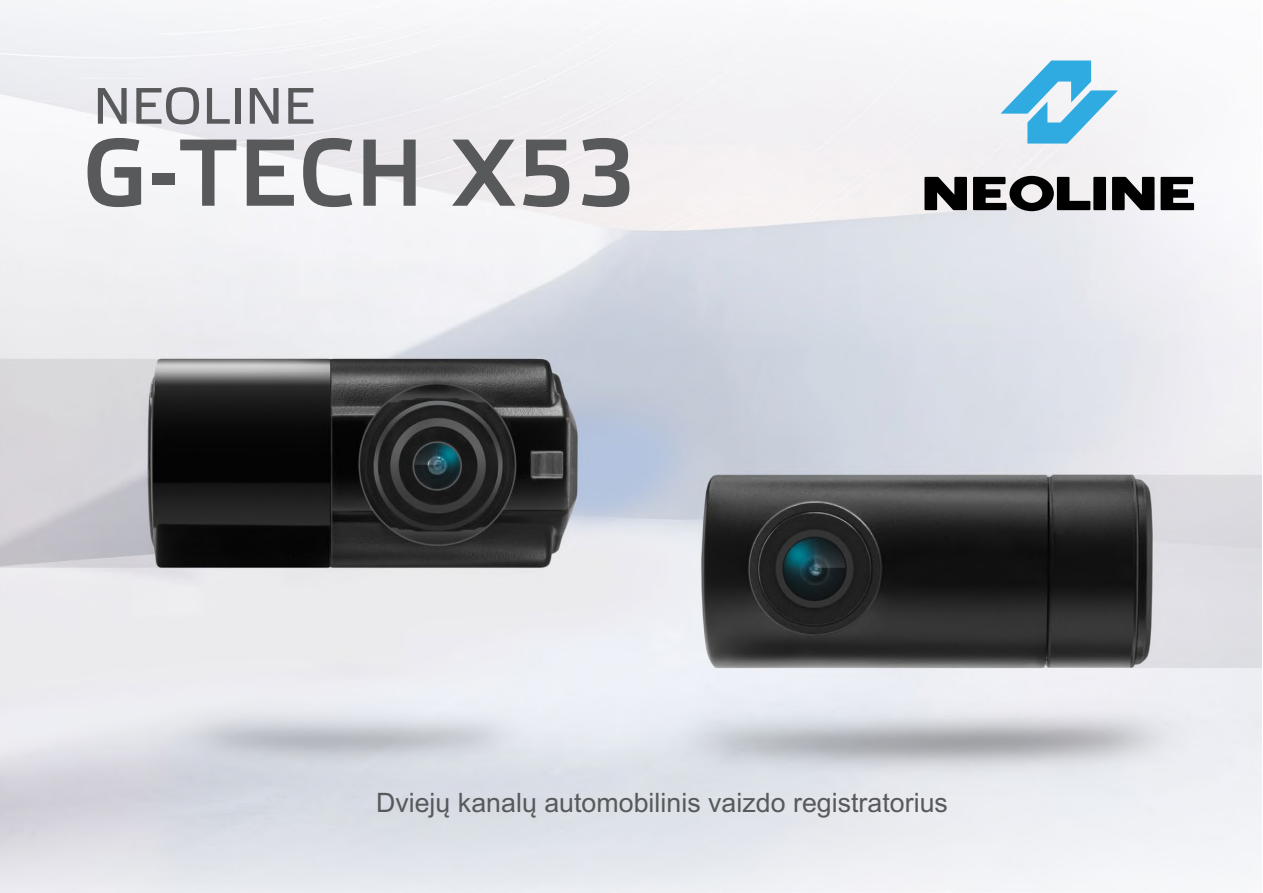
<style>
.page{position:relative;width:1263px;height:893px;background:#fff}
.page>*{position:absolute;margin:0;border:0;box-sizing:border-box;transform-origin:0 0}
.t1{font:700 94.95px "Elektra Light Pro";letter-spacing:.02em;color:#58595b}
.t2{font:51.15px "Elektra Text Pro";color:#58595b}
.t3{font:26.7px "Arial";letter-spacing:.005em;color:#58595b}
</style>
<div class="page">
<img style="left:0;top:0;width:1262px;height:893px">
<svg style="left:924px;top:176px;width:270px;height:35px"></svg>
<svg style="left:1000px;top:61px;width:118px;height:83px"></svg>
<h2 class="t2" style="left:93px;top:79px;width:223px">NEOLINE</h2>
<h1 class="t1" style="left:83px;top:121px;width:554px">G-TECH X53</h1>
<p class="t3" style="left:376px;top:788px;width:573px">Dviejų kanalų automobilinis vaizdo registratorius</p>
</div>
